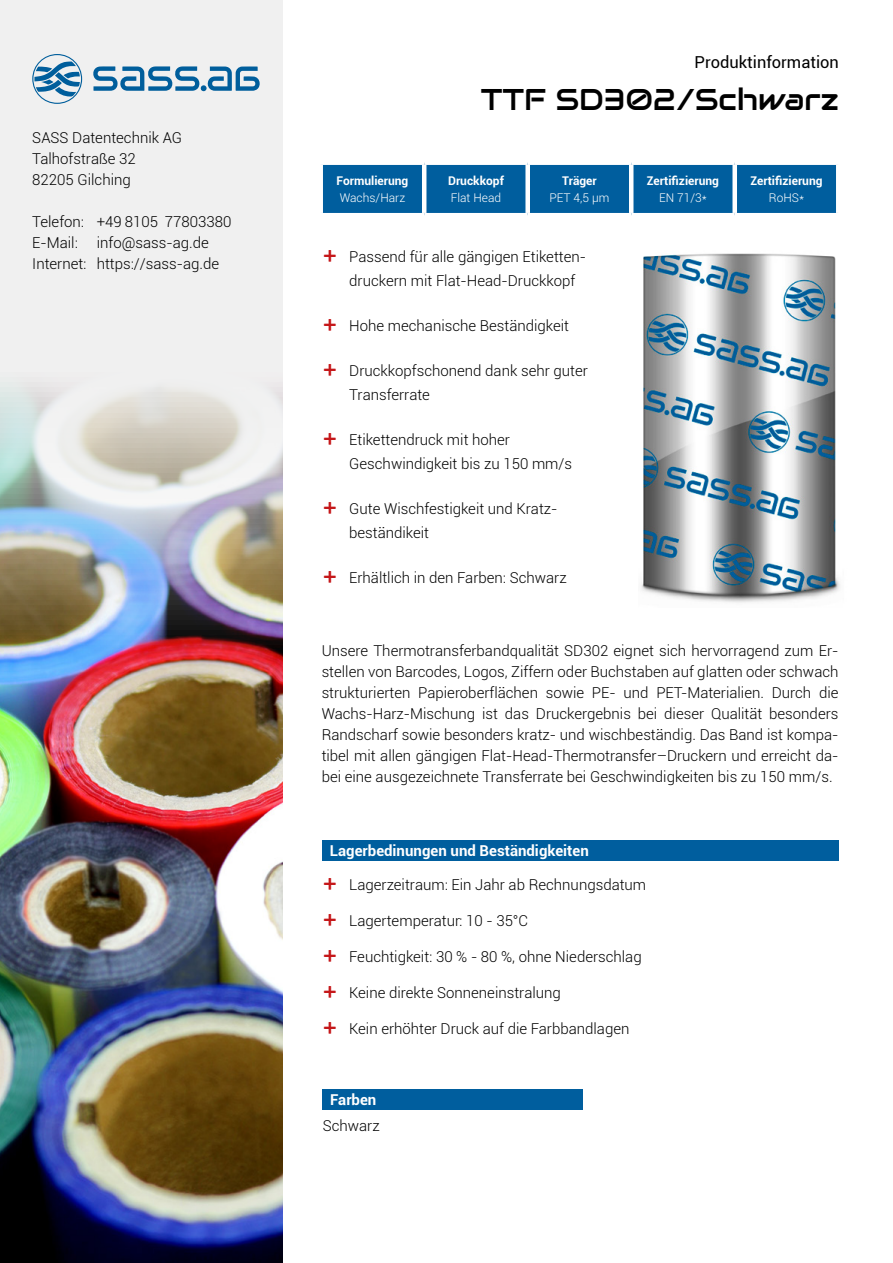
<style>
.page{position:relative;width:893px;height:1263px;background:#fff}
.page>*{position:absolute;margin:0;border:0;box-sizing:border-box;transform-origin:0 0}
.t1{font:30px "Audiowide";color:#000}
.t2{font:16.5px "Roboto";color:#000}
.t3{font:300 15px/21px "Roboto";color:#000}
.t4{font:700 15px "Roboto";color:#fff}
.t5{font:700 12px "Roboto";color:#fff}
.t6{font:300 12px "Roboto";color:#fff}
.s1{font-family:"Rajdhani";font-weight:600;font-size:28.5px;color:#c51719}
</style>
<div class="page">
<img style="left:641px;top:253px;width:199px;height:350px">
<div style="left:0;top:0;width:283px;height:1263px;background:#f0f0f0"></div>
<img style="left:0;top:387px;width:283px;height:876px">
<div style="left:323px;top:165px;width:513px;height:48px;background:#005e9e"></div>
<hr style="left:422px;top:165px;width:4px;height:48px;background:#fff">
<div style="left:525px;top:165px;width:5px;height:48px;background:#fff"></div>
<hr style="left:629px;top:165px;width:4px;height:48px;background:#fff">
<div style="left:732px;top:165px;width:5px;height:48px;background:#fff"></div>
<div style="left:322px;top:840px;width:517px;height:21px;background:#005e9e"></div>
<div style="left:323px;top:1089px;width:260px;height:21px;background:#005e9e"></div>
<svg style="left:93px;top:66px;width:167px;height:25px"></svg>
<svg style="left:32px;top:54px;width:50px;height:50px"></svg>
<p class="t3" style="left:32px;top:127px;width:151px">SASS Datentechnik AG<br>Talhofstraße 32<br>82205 Gilching</p>
<p class="t3" style="left:32px;top:211px;width:201px">Telefon: +49 8105 77803380<br>E-Mail:</p>
<p class="t3" style="left:32px;top:232px;width:188px;text-indent:65px">info@sass-ag.de<br>Internet: https://sass-ag.de</p>
<p class="t5" style="left:336px;top:172px;width:73px">Formulierung</p>
<p class="t6" style="left:340px;top:189px;width:67px">Wachs/Harz</p>
<p class="t2" style="left:695px;top:50px;width:146px">Produktinformation</p>
<h1 class="t1" style="left:481px;top:80px;width:360px">TTF SD302/Schwarz</h1>
<p class="t5" style="left:448px;top:172px;width:57px">Druckkopf</p>
<p class="t6" style="left:451px;top:189px;width:52px">Flat Head</p>
<p class="t5" style="left:562px;top:172px;width:36px">Träger</p>
<p class="t6" style="left:549px;top:189px;width:61px">PET 4,5 µm</p>
<p class="t5" style="left:647px;top:172px;width:74px">Zertifizierung</p>
<p class="t6" style="left:659px;top:189px;width:49px">EN 71/3*</p>
<p class="t5" style="left:750px;top:172px;width:74px">Zertifizierung</p>
<p class="t6" style="left:769px;top:189px;width:37px">RoHS*</p>
<p class="t3" style="left:349px;top:244px;width:238px;line-height:24px;text-indent:-27px"><span class="s1">+</span> Passend für alle gängigen Etiketten&shy;druckern mit Flat-Head-Druckkopf</p>
<p class="t3" style="left:322px;top:315px;width:248px"><span class="s1">+</span> Hohe mechanische Beständigkeit</p>
<p class="t3" style="left:349px;top:358px;width:240px;line-height:24px;text-indent:-27px"><span class="s1">+</span> Druckkopfschonend dank sehr guter<br>Transferrate</p>
<p class="t3" style="left:349px;top:427px;width:224px;line-height:24px;text-indent:-27px"><span class="s1">+</span> Etikettendruck mit hoher<br>Geschwindigkeit bis zu 150 mm/s</p>
<p class="t3" style="left:349px;top:496px;width:210px;line-height:24px;text-indent:-27px"><span class="s1">+</span> Gute Wischfestigkeit und Kratz&shy;beständikeit</p>
<p class="t3" style="left:322px;top:567px;width:246px"><span class="s1">+</span> Erhältlich in den Farben: Schwarz</p>
<p class="t3" style="left:322px;top:639px;width:518px;text-align:justify">Unsere Thermotransferbandqualität SD302 eignet sich hervorragend zum Er&shy;stellen von Barcodes, Logos, Ziffern oder Buchstaben auf glatten oder schwach strukturierten Papieroberflächen sowie PE- und PET-Materialien. Durch die Wachs-Harz-Mischung ist das Druckergebnis bei dieser Qualität besonders Randscharf sowie besonders kratz- und wischbeständig. Das Band ist kompa&shy;tibel mit allen gängigen Flat-Head-Thermotransfer–Druckern und erreicht da&shy;bei eine ausgezeichnete Transferrate bei Geschwindigkeiten bis zu 150 mm/s.</p>
<p class="t4" style="left:330px;top:840px;width:260px">Lagerbedinungen und Beständigkeiten</p>
<p class="t3" style="left:322px;top:874px;width:326px"><span class="s1">+</span> Lagerzeitraum: Ein Jahr ab Rechnungsdatum</p>
<p class="t3" style="left:322px;top:910px;width:208px"><span class="s1">+</span> Lagertemperatur: 10 - 35°C</p>
<p class="t3" style="left:322px;top:946px;width:321px"><span class="s1">+</span> Feuchtigkeit: 30 % - 80 %, ohne Niederschlag</p>
<p class="t3" style="left:322px;top:982px;width:240px"><span class="s1">+</span> Keine direkte Sonneneinstralung</p>
<p class="t3" style="left:322px;top:1018px;width:309px"><span class="s1">+</span> Kein erhöhter Druck auf die Farbbandlagen</p>
<p class="t4" style="left:330px;top:1089px;width:48px">Farben</p>
<p class="t3" style="left:323px;top:1115px;width:59px">Schwarz</p>
</div>
